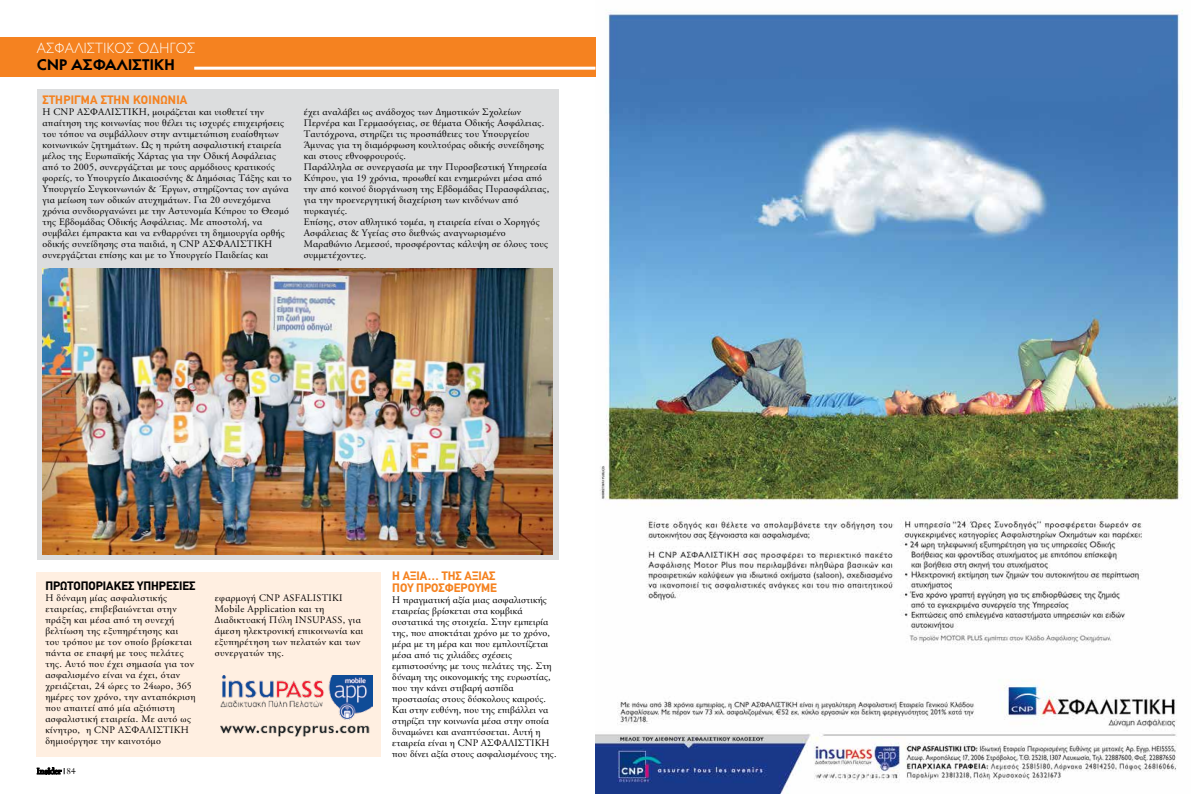
<style>
.page{position:relative;width:1191px;height:794px;background:#fff}
.page>*{position:absolute;margin:0;border:0;box-sizing:border-box;transform-origin:0 0}
.t1{font:600 16px "Futura Greek";letter-spacing:-.02em;color:#000;scale:1.07 1}
.t2{font:300 15px "CF Jeckyl";letter-spacing:.03em;color:#fff;scale:.91 1}
.t3{font:700 12px/12px "CF Din";color:#f58220}
.t4{font:700 12px "CF Din";color:#000}
.t5{font:700 12px "CF Din";letter-spacing:.02em;color:#f58220}
.t6{font:10.2px "Perpetua";color:#000}
.t7{font:10px/11px "CF Garamond";letter-spacing:.02em;color:#000}
</style>
<div class="page">
<img style="left:595px;top:10px;width:588px;height:784px">
<svg style="left:37px;top:767px;width:28px;height:7px"></svg>
<div style="left:0;top:37px;width:595px;height:40px;background:#f58220"></div>
<hr style="left:194px;top:67px;width:401px;height:3px;background:#fff">
<div style="left:37px;top:89px;width:521px;height:471px;background:#dcddde"></div>
<div style="left:37px;top:572px;width:344px;height:185px;background:#ffefe1"></div>
<img style="left:221px;top:675px;width:151px;height:62px">
<img style="left:43px;top:268px;width:510px;height:286px">
<h2 class="t2" style="left:37px;top:39px;width:175px">ΑΣΦΑΛΙΣΤΙΚΟΣ ΟΔΗΓΟΣ</h2>
<h1 class="t1" style="left:37px;top:55px;width:131px">CNP ΑΣΦΑΛΙΣΤΙΚΗ</h1>
<p class="t5" style="left:43px;top:93px;width:146px">ΣΤΉΡΙΓΜΑ ΣΤΗΝ ΚΟΙΝΩΝΊΑ</p>
<p class="t7" style="left:43px;top:107px;width:251px">Η CNP ΑΣΦΑΛΙΣΤΙΚΗ, μοιράζεται και υιοθετεί την απαίτηση της κοινωνίας που θέλει τις ισχυρές επιχειρήσεις του τόπου να συμβάλλουν στην αντιμετώπιση ευαίσθητων κοινωνικών ζητημάτων. Ως η πρώτη ασφαλιστική εταιρεία μέλος της Ευρωπαϊκής Χάρτας για την Οδική Ασφάλειας από το 2005, συνεργάζεται με τους αρμόδιους κρατικούς φορείς, το Υπουργείο Δικαιοσύνης &amp; Δημόσιας Τάξης και το Υπουργείο Συγκοινωνιών &amp; Έργων, στηρίζοντας τον αγώνα για μείωση των οδικών ατυχημάτων. Για 20 συνεχόμενα χρόνια συνδιοργανώνει με την Αστυνομία Κύπρου το Θεσμό της Εβδομάδας Οδικής Ασφάλειας. Με αποστολή, να συμβάλει έμπρακτα και να ενθαρρύνει τη δημιουργία ορθής οδικής συνείδησης στα παιδιά, η CNP ΑΣΦΑΛΙΣΤΙΚΗ συνεργάζεται επίσης και με το Υπουργείο Παιδείας και</p>
<p class="t7" style="left:304px;top:107px;width:247px">έχει αναλάβει ως ανάδοχος των Δημοτικών Σχολείων Περνέρα και Γερμασόγειας, σε θέματα Οδικής Ασφάλειας.<br>Ταυτόχρονα, στηρίζει τις προσπάθειες του Υπουργείου Άμυνας για τη διαμόρφωση κουλτούρας οδικής συνείδησης και στους εθνοφρουρούς.<br>Παράλληλα σε συνεργασία με την Πυροσβεστική Υπηρεσία Κύπρου, για 19 χρόνια, προωθεί και ενημερώνει μέσα από την από κοινού διοργάνωση της Εβδομάδας Πυρασφάλειας, για την προενεργητική διαχείριση των κινδύνων από πυρκαγιές.<br>Επίσης, στον αθλητικό τομέα, η εταιρεία είναι ο Χορηγός Ασφάλειας &amp; Υγείας στο διεθνώς αναγνωρισμένο Μαραθώνιο Λεμεσού, προσφέροντας κάλυψη σε όλους τους συμμετέχοντες.</p>
<p class="t4" style="left:45px;top:579px;width:152px">ΠΡΩΤΟΠΟΡΙΑΚΈΣ ΥΠΗΡΕΣΊΕΣ</p>
<p class="t7" style="left:45px;top:592px;width:152px">Η δύναμη μίας ασφαλιστικής εταιρείας, επιβεβαιώνεται στην πράξη και μέσα από τη συνεχή βελτίωση της εξυπηρέτησης και<br>του τρόπου με τον οποίο βρίσκεται πάντα σε επαφή με τους πελάτες της. Αυτό που έχει σημασία για τον ασφαλισμένο είναι να έχει, όταν χρειάζεται, 24 ώρες το 24ωρο, 365 ημέρες τον χρόνο, την ανταπόκριση που απαιτεί από μία αξιόπιστη ασφαλιστική εταιρεία. Με αυτό ως κίνητρο, η CNP ΑΣΦΑΛΙΣΤΙΚΗ δημιούργησε την καινοτόμο</p>
<p class="t7" style="left:215px;top:592px;width:150px">εφαρμογή CNP ASFALISTIKI<br>Mobile Application και τη<br>Διαδικτυακή Πύλη INSUPASS, για άμεση ηλεκτρονική επικοινωνία και εξυπηρέτηση των πελατών και των συνεργατών της.</p>
<p class="t6" style="left:67px;top:765px;width:11px">84</p>
<p class="t3" style="left:392px;top:570px;width:105px">Η ΑΞΊΑ… ΤΗΣ ΑΞΊΑΣ<br>ΠΟΥ ΠΡΟΣΦΈΡΟΥΜΕ</p>
<p class="t7" style="left:392px;top:595px;width:166px">Η πραγματική αξία μιας ασφαλιστικής εταιρείας βρίσκεται στα κομβικά συστατικά της στοιχεία. Στην εμπειρία της, που αποκτάται χρόνο με το χρόνο, μέρα με τη μέρα και που εμπλουτίζεται μέσα από τις χιλιάδες σχέσεις εμπιστοσύνης με τους πελάτες της. Στη δύναμη της οικονομικής της ευρωστίας, που την κάνει στιβαρή ασπίδα προστασίας στους δύσκολους καιρούς.<br>Και στην ευθύνη, που της επιβάλλει να στηρίζει την κοινωνία μέσα στην οποία δυναμώνει και αναπτύσσεται. Αυτή η εταιρεία είναι η CNP ΑΣΦΑΛΙΣΤΙΚΗ που δίνει αξία στους ασφαλισμένους της.</p>
</div>
